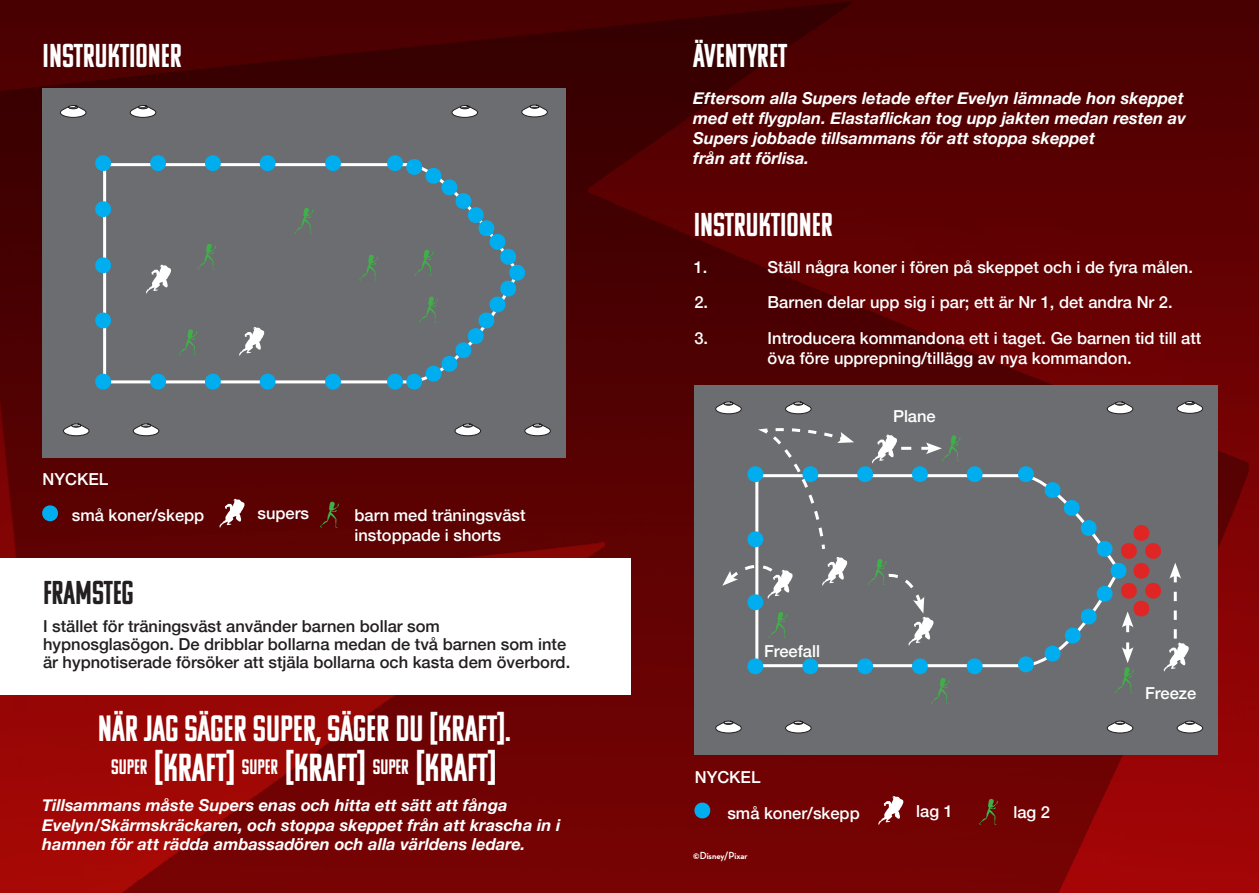
<style>
.page{position:relative;width:1259px;height:893px;background:#fff}
.page>*{position:absolute;margin:0;border:0;box-sizing:border-box;transform-origin:0 0}
.t1{font:39px "Komu A";color:#fff}
.t2{font:36.45px "Komu A";color:#fff}
.t3{font:33px "Komu A";color:#fff}
.t4{font:33px "Komu A";color:#231f20}
.t5{font:italic 700 16.5px/19.8px "Helvetica Neue";color:#fff}
.t6{font:500 16.5px/35.5px "Helvetica Neue";color:#fff}
.t7{font:500 16.5px/18px "Helvetica Neue";color:#231f20}
.t8{font:700 10.5px "Neutra Disp";color:#fff}
</style>
<div class="page">
<img style="left:0;top:0;width:1259px;height:893px">
<div style="left:43px;top:88px;width:523px;height:370px;background:#6c6d70"></div>
<div style="left:695px;top:385px;width:523px;height:370px;background:#6c6d70"></div>
<svg style="left:103px;top:163px;width:283px;height:221px"></svg>
<svg style="left:755px;top:474px;width:289px;height:194px"></svg>
<svg style="left:715px;top:401px;width:27px;height:13px"></svg>
<svg style="left:785px;top:401px;width:26px;height:13px"></svg>
<svg style="left:63px;top:423px;width:26px;height:13px"></svg>
<svg style="left:715px;top:721px;width:27px;height:12px"></svg>
<svg style="left:133px;top:423px;width:26px;height:13px"></svg>
<svg style="left:785px;top:721px;width:26px;height:12px"></svg>
<svg style="left:1106px;top:401px;width:27px;height:13px"></svg>
<svg style="left:454px;top:423px;width:27px;height:13px"></svg>
<svg style="left:1106px;top:721px;width:27px;height:12px"></svg>
<svg style="left:1176px;top:721px;width:27px;height:12px"></svg>
<svg style="left:1176px;top:401px;width:27px;height:13px"></svg>
<svg style="left:524px;top:423px;width:27px;height:13px"></svg>
<svg style="left:41px;top:505px;width:18px;height:17px"></svg>
<svg style="left:693px;top:802px;width:18px;height:17px"></svg>
<svg style="left:204px;top:155px;width:18px;height:17px"></svg>
<svg style="left:204px;top:373px;width:18px;height:17px"></svg>
<svg style="left:856px;top:658px;width:18px;height:17px"></svg>
<svg style="left:259px;top:155px;width:17px;height:17px"></svg>
<svg style="left:259px;top:373px;width:17px;height:17px"></svg>
<svg style="left:324px;top:155px;width:18px;height:17px"></svg>
<svg style="left:966px;top:466px;width:17px;height:17px"></svg>
<svg style="left:324px;top:373px;width:18px;height:17px"></svg>
<svg style="left:966px;top:658px;width:17px;height:17px"></svg>
<svg style="left:1017px;top:466px;width:17px;height:17px"></svg>
<svg style="left:1017px;top:656px;width:17px;height:17px"></svg>
<svg style="left:149px;top:155px;width:18px;height:17px"></svg>
<svg style="left:149px;top:373px;width:18px;height:17px"></svg>
<svg style="left:801px;top:658px;width:18px;height:17px"></svg>
<svg style="left:95px;top:155px;width:17px;height:17px"></svg>
<svg style="left:95px;top:200px;width:17px;height:18px"></svg>
<svg style="left:95px;top:257px;width:17px;height:17px"></svg>
<svg style="left:95px;top:312px;width:17px;height:17px"></svg>
<svg style="left:747px;top:658px;width:17px;height:17px"></svg>
<svg style="left:95px;top:373px;width:17px;height:17px"></svg>
<svg style="left:219px;top:499px;width:25px;height:29px"></svg>
<svg style="left:878px;top:796px;width:25px;height:29px"></svg>
<svg style="left:239px;top:327px;width:25px;height:29px"></svg>
<svg style="left:146px;top:265px;width:25px;height:29px"></svg>
<svg style="left:320px;top:502px;width:19px;height:26px"></svg>
<svg style="left:979px;top:799px;width:19px;height:26px"></svg>
<svg style="left:179px;top:329px;width:18px;height:26px"></svg>
<svg style="left:911px;top:658px;width:38px;height:46px"></svg>
<svg style="left:197px;top:244px;width:19px;height:26px"></svg>
<svg style="left:359px;top:255px;width:19px;height:26px"></svg>
<svg style="left:294px;top:208px;width:19px;height:26px"></svg>
<svg style="left:386px;top:155px;width:139px;height:235px"></svg>
<div style="left:0;top:558px;width:631px;height:137px;background:#fff"></div>
<svg style="left:60px;top:105px;width:26px;height:13px"></svg>
<svg style="left:130px;top:105px;width:26px;height:13px"></svg>
<svg style="left:451px;top:105px;width:27px;height:13px"></svg>
<svg style="left:521px;top:105px;width:27px;height:12px"></svg>
<svg style="left:722px;top:428px;width:238px;height:218px"></svg>
<svg style="left:1044px;top:482px;width:144px;height:211px"></svg>
<h3 class="t3" style="left:43px;top:39px;width:141px">INSTRUKTIONER</h3>
<p class="t6" style="left:43px;top:460px;width:67px">NYCKEL</p>
<p class="t6" style="left:72px;top:496px;width:134px">små koner/skepp</p>
<h3 class="t4" style="left:43px;top:575px;width:92px">FRAMSTEG</h3>
<p class="t6" style="left:257px;top:494px;width:53px">supers</p>
<p class="t6" style="left:354px;top:504px;width:173px;line-height:19.8px">barn med träningsväst instoppade i shorts</p>
<p class="t7" style="left:43px;top:616px;width:529px">I stället för träningsväst använder barnen bollar som hypnosglasögon. De dribblar bollarna medan de två barnen som inte är hypnotiserade försöker att stjäla bollarna och kasta dem överbord.</p>
<h2 class="t2" style="left:98px;top:710px;width:414px">NÄR JAG SÄGER SUPER, SÄGER DU [KRAFT].</h2>
<h1 class="t1" style="left:111px;top:748px;width:387px"><sup>SUPER</sup> [KRAFT] <sup>SUPER</sup> [KRAFT] <sup>SUPER</sup> [KRAFT]</h1>
<p class="t5" style="left:42px;top:795px;width:520px">Tillsammans måste Supers enas och hitta ett sätt att fånga<br>Evelyn/Skärmskräckaren, och stoppa skeppet från att krascha in i hamnen för att rädda ambassadören och alla världens ledare.</p>
<h3 class="t3" style="left:693px;top:39px;width:95px">ÄVENTYRET</h3>
<p class="t5" style="left:693px;top:89px;width:494px">Eftersom alla Supers letade efter Evelyn lämnade hon skeppet med ett flygplan. Elastaflickan tog upp jakten medan resten av Supers jobbade tillsammans för att stoppa skeppet<br>från att förlisa.</p>
<h3 class="t3" style="left:693px;top:207px;width:141px">INSTRUKTIONER</h3>
<p class="t6" style="left:767px;top:248px;width:435px">Ställ några koner i fören på skeppet och i de fyra målen.<br>Barnen delar upp sig i par; ett är Nr 1, det andra Nr 2.<br>Introducera kommandona ett i taget. Ge barnen tid till att</p>
<p class="t6" style="left:767px;top:339px;width:366px">öva före upprepning/tillägg av nya kommandon.</p>
<p class="t6" style="left:693px;top:248px;width:16px;text-align:justify">1.<br>2.<br>3.</p>
<p class="t6" style="left:893px;top:397px;width:44px">Plane</p>
<p class="t6" style="left:764px;top:632px;width:57px">Freefall</p>
<p class="t6" style="left:695px;top:758px;width:67px">NYCKEL</p>
<p class="t6" style="left:727px;top:793px;width:134px">små koner/skepp</p>
<p class="t8" style="left:693px;top:849px;width:56px">©Disney/Pixar</p>
<p class="t6" style="left:916px;top:792px;width:38px">lag 1</p>
<p class="t6" style="left:1013px;top:793px;width:38px">lag 2</p>
<p class="t6" style="left:1145px;top:674px;width:53px">Freeze</p>
</div>
